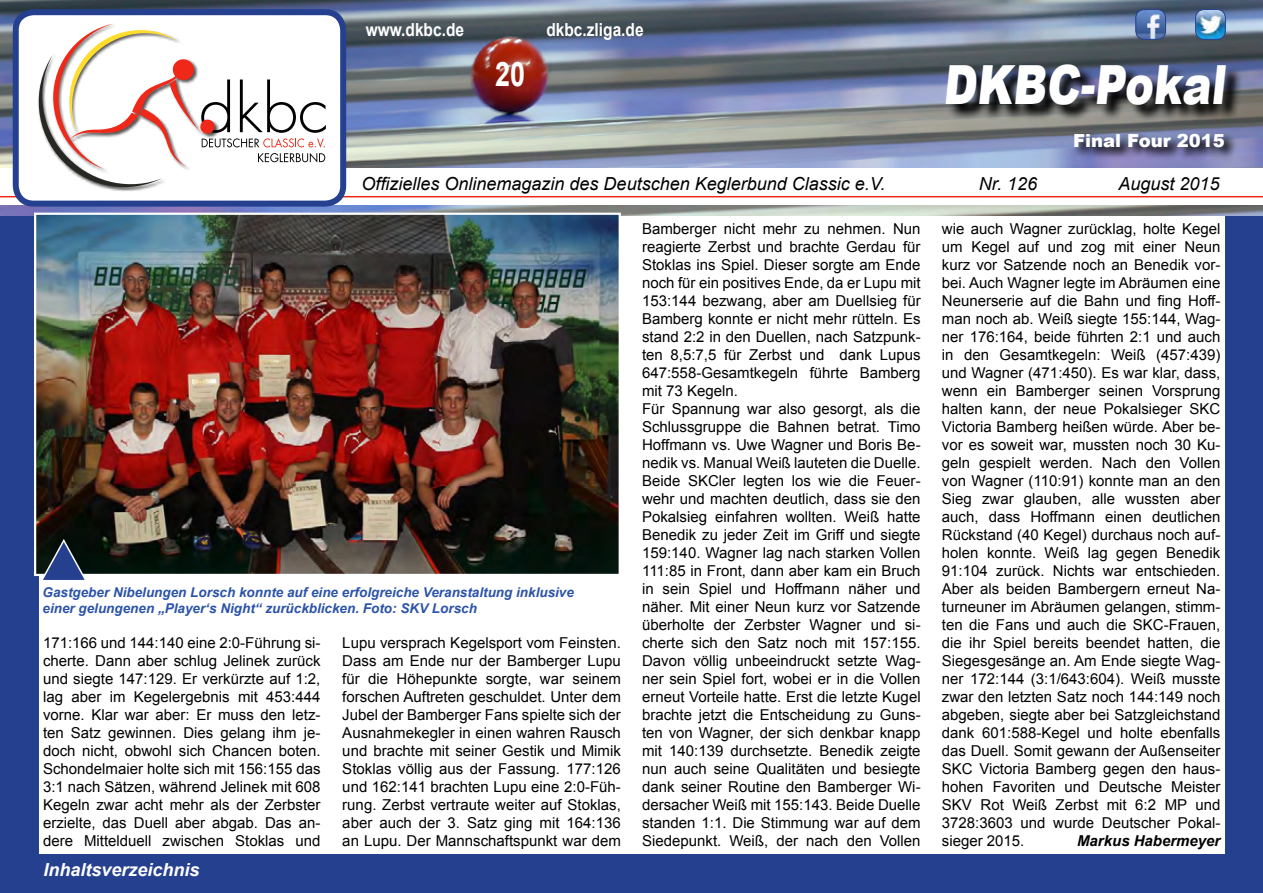
<style>
.page{position:relative;width:1263px;height:893px;background:#fff}
.page>*{position:absolute;margin:0;border:0;box-sizing:border-box;transform-origin:0 0}
.t1{font:900 54px "Arial";color:#fff;scale:.8 1}
.t2{font:700 33.75px "Arial";color:#fff;scale:.8 1}
.t3{font:italic 18px "Arial";color:#000}
.t4{font:700 18px "Arial";color:#fff;scale:.86 1}
.t5{font:italic 700 18px "Arial";color:#fff}
.t6{font:900 18px "Arial";color:#fff}
.Grundtext{font:15px/18px "Arial";color:#000;text-align:justify}
.Grundtext-2{font:italic 700 15px "Arial";color:#000}
.Bildunterschrift_ohn{font:italic 700 13.5px/16.2px "Arial";color:#2b53a8}
</style>
<div class="page">
<div style="left:0;top:855px;width:1263px;height:38px;background:#25408f"></div>
<img style="left:0;top:0;width:1263px;height:216px">
<div style="left:0;top:168px;width:1263px;height:36px;background:#fff"></div>
<hr style="left:0;top:196px;width:1263px;height:1px;background:#ef281a">
<div style="left:16px;top:12px;width:327px;height:192px;background:#fff;border-radius:18px"></div>
<svg style="left:38px;top:24px;width:288px;height:167px"></svg>
<div style="left:13px;top:9px;width:333px;height:198px;border:6px solid #25408f;border-radius:18px"></div>
<svg style="left:947px;top:65px;width:296px;height:56px;background:#484d5b"></svg>
<svg style="left:1073px;top:132px;width:165px;height:28px;background:#666991"></svg>
<div style="left:0;top:217px;width:38px;height:676px;background:#25408f"></div>
<div style="left:1226px;top:217px;width:37px;height:676px;background:#25408f"></div>
<img style="left:37px;top:216px;width:581px;height:357px">
<div style="left:34px;top:213px;width:587px;height:363px;border:2px solid #fff"></div>
<img style="left:1136px;top:10px;width:29px;height:29px">
<div style="left:1135px;top:9px;width:31px;height:31px;border:1px solid #25408f;border-radius:9px"></div>
<img style="left:1195px;top:10px;width:30px;height:29px">
<div style="left:1195px;top:9px;width:31px;height:31px;border:1px solid #25408f;border-radius:9px"></div>
<svg style="left:39px;top:538px;width:49px;height:42px;background:#273852"></svg>
<p class="t4" style="left:366px;top:18px;width:116px">www.dkbc.de</p>
<p class="t4" style="left:546px;top:18px;width:115px">dkbc.zliga.de</p>
<p class="t2" style="left:495px;top:52px;width:39px">20</p>
<p class="t1" style="left:942px;top:46px;width:364px">DKBC-Pokal</p>
<p class="t6" style="left:1073px;top:127px;width:153px">Final Four 2015</p>
<p class="t3" style="left:362px;top:172px;width:525px">Offizielles Onlinemagazin des Deutschen Keglerbund Classic e.V.</p>
<p class="t3" style="left:979px;top:172px;width:60px">Nr. 126</p>
<p class="t3" style="left:1118px;top:172px;width:103px">August 2015</p>
<p class="Bildunterschrift_ohn" style="left:43px;top:584px;width:533px">Gastgeber Nibelungen Lorsch konnte auf eine erfolgreiche Veranstaltung inklusive einer gelungenen „Player‘s Night“ zurückblicken. Foto: SKV Lorsch</p>
<p class="Grundtext" style="left:43px;top:634px;width:279px">171:166 und 144:140 eine 2:0-Führung si&shy;cherte. Dann aber schlug Jelinek zurück und siegte 147:129. Er verkürzte auf 1:2, lag aber im Kegelergebnis mit 453:444 vorne. Klar war aber: Er muss den letz&shy;ten Satz gewinnen. Dies gelang ihm je&shy;doch nicht, obwohl sich Chancen boten.<br>Schondelmaier holte sich mit 156:155 das 3:1 nach Sätzen, während Jelinek mit 608<br>Kegeln zwar acht mehr als der Zerbster erzielte, das Duell aber abgab. Das an&shy;dere Mittelduell zwischen Stoklas und</p>
<p class="Grundtext" style="left:342px;top:634px;width:280px">Lupu versprach Kegelsport vom Feinsten.<br>Dass am Ende nur der Bamberger Lupu für die Höhepunkte sorgte, war seinem forschen Auftreten geschuldet. Unter dem Jubel der Bamberger Fans spielte sich der Ausnahmekegler in einen wahren Rausch und brachte mit seiner Gestik und Mimik Stoklas völlig aus der Fassung. 177:126 und 162:141 brachten Lupu eine 2:0-Füh&shy;rung. Zerbst vertraute weiter auf Stoklas, aber auch der 3. Satz ging mit 164:136 an Lupu. Der Mannschaftspunkt war dem</p>
<p class="t5" style="left:44px;top:858px;width:158px">Inhaltsverzeichnis</p>
<p class="Grundtext" style="left:642px;top:220px;width:280px">Bamberger nicht mehr zu nehmen. Nun reagierte Zerbst und brachte Gerdau für Stoklas ins Spiel. Dieser sorgte am Ende noch für ein positives Ende, da er Lupu mit 153:144 bezwang, aber am Duellsieg für Bamberg konnte er nicht mehr rütteln. Es stand 2:2 in den Duellen, nach Satzpunk&shy;ten 8,5:7,5 für Zerbst und dank Lupus 647:558-Gesamtkegeln führte Bamberg mit 73 Kegeln.</p>
<p class="Grundtext" style="left:642px;top:400px;width:280px">Für Spannung war also gesorgt, als die Schlussgruppe die Bahnen betrat. Timo Hoffmann vs. Uwe Wagner und Boris Be&shy;nedik vs. Manual Weiß lauteten die Duelle.<br>Beide SKCler legten los wie die Feuer&shy;wehr und machten deutlich, dass sie den Pokalsieg einfahren wollten. Weiß hatte Benedik zu jeder Zeit im Griff und siegte 159:140. Wagner lag nach starken Vollen 111:85 in Front, dann aber kam ein Bruch in sein Spiel und Hoffmann näher und näher. Mit einer Neun kurz vor Satzende überholte der Zerbster Wagner und si&shy;cherte sich den Satz noch mit 157:155.<br>Davon völlig unbeeindruckt setzte Wag&shy;ner sein Spiel fort, wobei er in die Vollen erneut Vorteile hatte. Erst die letzte Kugel brachte jetzt die Entscheidung zu Guns&shy;ten von Wagner, der sich denkbar knapp mit 140:139 durchsetzte. Benedik zeigte nun auch seine Qualitäten und besiegte dank seiner Routine den Bamberger Wi&shy;dersacher Weiß mit 155:143. Beide Duelle standen 1:1. Die Stimmung war auf dem Siedepunkt. Weiß, der nach den Vollen</p>
<p class="Grundtext" style="left:942px;top:220px;width:280px">wie auch Wagner zurücklag, holte Kegel um Kegel auf und zog mit einer Neun kurz vor Satzende noch an Benedik vor&shy;bei. Auch Wagner legte im Abräumen eine Neunerserie auf die Bahn und fing Hoff&shy;man noch ab. Weiß siegte 155:144, Wag&shy;ner 176:164, beide führten 2:1 und auch in den Gesamtkegeln: Weiß (457:439) und Wagner (471:450). Es war klar, dass, wenn ein Bamberger seinen Vorsprung halten kann, der neue Pokalsieger SKC Victoria Bamberg heißen würde. Aber be&shy;vor es soweit war, mussten noch 30 Ku&shy;geln gespielt werden. Nach den Vollen von Wagner (110:91) konnte man an den Sieg zwar glauben, alle wussten aber auch, dass Hoffmann einen deutlichen Rückstand (40 Kegel) durchaus noch auf&shy;holen konnte. Weiß lag gegen Benedik 91:104 zurück. Nichts war entschieden.<br>Aber als beiden Bambergern erneut Na&shy;turneuner im Abräumen gelangen, stimm&shy;ten die Fans und auch die SKC-Frauen, die ihr Spiel bereits beendet hatten, die Siegesgesänge an. Am Ende siegte Wag&shy;ner 172:144 (3:1/643:604). Weiß musste zwar den letzten Satz noch 144:149 noch abgeben, siegte aber bei Satzgleichstand dank 601:588-Kegel und holte ebenfalls das Duell. Somit gewann der Außenseiter SKC Victoria Bamberg gegen den haus&shy;hohen Favoriten und Deutsche Meister SKV Rot Weiß Zerbst mit 6:2 MP und 3728:3603 und wurde Deutscher Pokal&shy;sieger 2015.</p>
<p class="Grundtext-2" style="left:1077px;top:831px;width:145px">Markus Habermeyer</p>
</div>
